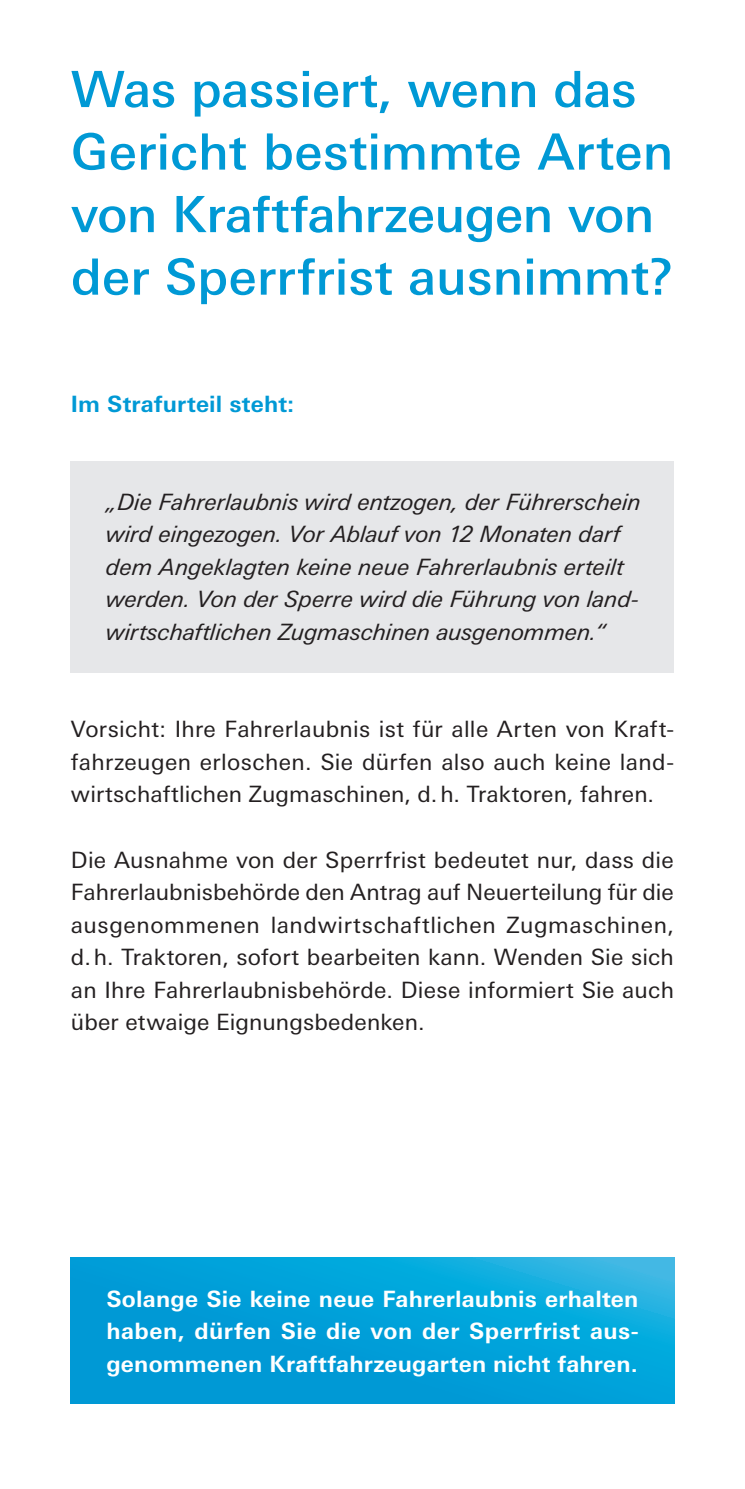
<style>
.page{position:relative;width:745px;height:1489px;background:#fff}
.page>*{position:absolute;margin:0;border:0;box-sizing:border-box;transform-origin:0 0}
.t1{font:500 50px/62.5px "Univers Next Pro";color:#0099d5}
.t2{font:22.5px/32.5px "Univers Next Pro";letter-spacing:.005em;color:#231f20;text-align:justify}
.t3{font:italic 22.5px/32.5px "Univers Next Pro";color:#231f20}
.t4{font:700 22.5px/32.5px "Univers Next Pro";letter-spacing:.01em;color:#fff;text-align:justify}
.t5{font:700 22.5px "Univers Next Pro";letter-spacing:.005em;color:#0099d5}
</style>
<div class="page">
<svg style="left:71px;top:1257px;width:602px;height:146px;background:#04a1d9"></svg>
<div style="left:71px;top:461px;width:602px;height:211px;background:#e6e7e9"></div>
<h1 class="t1" style="left:71px;top:58px;width:604px">Was passiert, wenn das<br>Gericht bestimmte Arten von Kraftfahrzeugen von der Sperrfrist ausnimmt?</h1>
<p class="t5" style="left:71px;top:391px;width:225px">Im Strafurteil steht:</p>
<p class="t3" style="left:106px;top:485px;width:536px">„Die Fahrerlaubnis wird entzogen, der Führerschein wird eingezogen. Vor Ablauf von 12 Monaten darf dem Angeklagten keine neue Fahrerlaubnis erteilt werden. Von der Sperre wird die Führung von land&shy;wirtschaftlichen Zugmaschinen ausgenommen.“</p>
<p class="t2" style="left:71px;top:713px;width:604px">Vorsicht: Ihre Fahrerlaubnis ist für alle Arten von Kraft&shy;fahrzeugen erloschen. Sie dürfen also auch keine land&shy;wirtschaftlichen Zugmaschinen, d. h. Traktoren, fahren.</p>
<p class="t2" style="left:71px;top:843px;width:604px">Die Ausnahme von der Sperrfrist bedeutet nur, dass die Fahrerlaubnisbehörde den Antrag auf Neuerteilung für die ausgenommenen landwirtschaftlichen Zugmaschinen, d. h. Traktoren, sofort bearbeiten kann. Wenden Sie sich an Ihre Fahrerlaubnisbehörde. Diese informiert Sie auch über etwaige Eignungsbedenken.</p>
<p class="t4" style="left:106px;top:1281px;width:533px">Solange Sie keine neue Fahrerlaubnis erhalten haben, dürfen Sie die von der Sperrfrist aus&shy;genommenen Kraftfahrzeugarten nicht fahren.</p>
</div>
